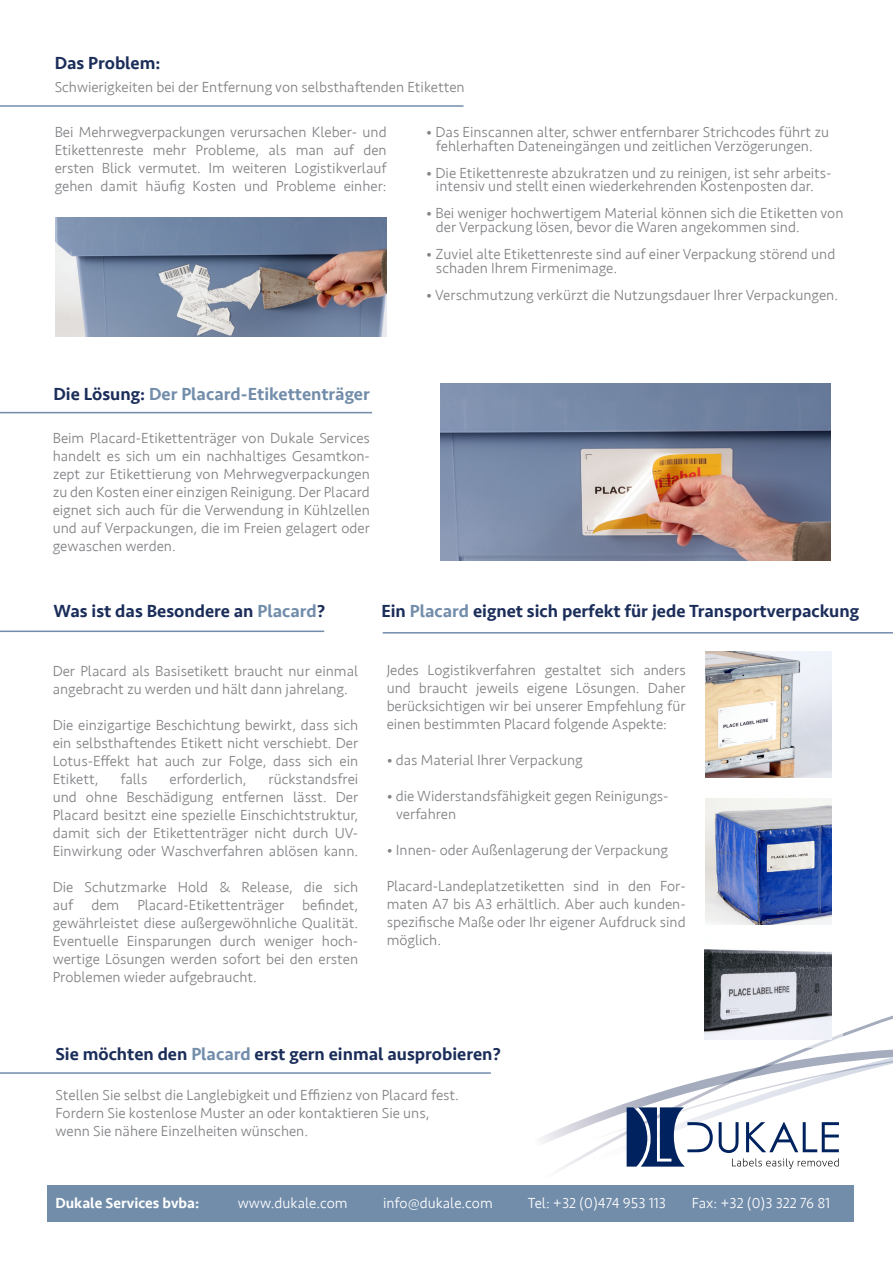
<style>
.page{position:relative;width:893px;height:1263px;background:#fff}
.page>*{position:absolute;margin:0;border:0;box-sizing:border-box;transform-origin:0 0}
.t1{font:500 18px "Seravek";color:#1b2e5a}
.t2{font:500 18px "Seravek";color:#728daa}
.t3{font:300 15px/18px "Seravek";color:#808285;text-align:justify}
.t4{font:300 15px "Seravek";color:#fff}
.t5{font:500 15px "Seravek";color:#fff}
.s1{color:#1b2e5a}
.s2{color:#8a8c8f}
.s3{color:#728daa}
</style>
<div class="page">
<svg style="left:57px;top:1035px;width:836px;height:187px"></svg>
<div style="left:47px;top:1186px;width:806px;height:36px;background:#728daa"></div>
<img style="left:55px;top:218px;width:332px;height:118px">
<img style="left:441px;top:384px;width:390px;height:176px">
<img style="left:706px;top:651px;width:126px;height:126px">
<hr style="left:0;top:105px;width:463px;height:2px;background:#728daa">
<hr style="left:0;top:412px;width:372px;height:1px;background:#728daa">
<hr style="left:0;top:630px;width:324px;height:2px;background:#728daa">
<hr style="left:0;top:1072px;width:491px;height:2px;background:#728daa">
<hr style="left:383px;top:632px;width:510px;height:1px;background:#728daa">
<svg style="left:627px;top:1107px;width:212px;height:62px"></svg>
<div style="left:695px;top:921px;width:148px;height:127px;background:#fff"></div>
<img style="left:705px;top:913px;width:126px;height:126px">
<img style="left:706px;top:798px;width:126px;height:126px">
<p class="t1" style="left:55px;top:52px;width:107px">Das Problem:</p>
<p class="t3" style="left:55px;top:78px;width:411px">Schwierigkeiten bei der Entfernung von selbsthaftenden Etiketten</p>
<p class="t3" style="left:55px;top:124px;width:333px">Bei Mehrwegverpackungen verursachen Kleber- und Etikettenreste mehr Probleme, als man auf den ersten Blick vermutet. Im weiteren Logistikverlauf gehen damit häufig Kosten und Probleme einher:</p>
<p class="t2" style="left:53px;top:383px;width:318px"><span class="s1">Die Lösung:</span> Der Placard-Etikettenträger</p>
<p class="t3" style="left:53px;top:429px;width:319px">Beim Placard-Etikettenträger von Dukale Services handelt es sich um ein nachhaltiges Gesamtkon&shy;zept zur Etikettierung von Mehrwegverpackungen zu den Kosten einer einzigen Reinigung. Der Placard eignet sich auch für die Verwendung in Kühlzellen und auf Verpackungen, die im Freien gelagert oder gewaschen werden.</p>
<p class="t3" style="left:426px;top:126px;width:404px;line-height:13.5px;text-align:center">• Das Einscannen alter, schwer entfernbarer Strichcodes führt zu fehlerhaften Dateneingängen und zeitlichen Verzögerungen.</p>
<p class="t3" style="left:426px;top:166px;width:407px;line-height:13.5px;text-align:center">• Die Etikettenreste abzukratzen und zu reinigen, ist sehr arbeits&shy;intensiv und stellt einen wiederkehrenden Kostenposten dar.</p>
<p class="t3" style="left:436px;top:207px;width:409px;line-height:13.5px;text-indent:-10px">• Bei weniger hochwertigem Material können sich die Etiketten von der Verpackung lösen, bevor die Waren angekommen sind.</p>
<p class="t3" style="left:436px;top:247px;width:401px;line-height:13.5px;text-indent:-10px">• Zuviel alte Etikettenreste sind auf einer Verpackung störend und schaden Ihrem Firmenimage.</p>
<p class="t3" style="left:426px;top:286px;width:413px">• Verschmutzung verkürzt die Nutzungsdauer Ihrer Verpackungen<span class="s2">.</span></p>
<p class="t1" style="left:53px;top:600px;width:273px">Was ist das Besondere an <span class="s3">Placard</span>?</p>
<p class="t1" style="left:381px;top:600px;width:479px">Ein <span class="s3">Placard</span> eignet sich perfekt für jede Transportverpackung</p>
<p class="t3" style="left:53px;top:662px;width:307px">Der Placard als Basisetikett braucht nur einmal angebracht zu werden und hält dann jahrelang.</p>
<p class="t3" style="left:53px;top:716px;width:307px">Die einzigartige Beschichtung bewirkt, dass sich ein selbsthaftendes Etikett nicht verschiebt. Der Lotus-Effekt hat auch zur Folge, dass sich ein Etikett,</p>
<p class="t3" style="left:53px;top:770px;width:307px;text-indent:216px">rückstandsfrei und ohne Beschädigung entfernen lässt. Der Placard besitzt eine spezielle Einschichtstruktur, damit sich der Etikettenträger nicht durch UV-Einwirkung oder Waschverfahren ablösen kann.</p>
<p class="t3" style="left:53px;top:878px;width:307px">Die Schutzmarke Hold &amp; Release, die sich auf dem Placard-Etikettenträger befindet, gewährleistet diese außergewöhnliche Qualität.<br>Eventuelle Einsparungen durch weniger hoch&shy;wertige Lösungen werden sofort bei den ersten Problemen wieder aufgebraucht.</p>
<p class="t3" style="left:120px;top:770px;width:28px">falls</p>
<p class="t3" style="left:169px;top:770px;width:78px">erforderlich,</p>
<p class="t3" style="left:387px;top:661px;width:300px">Jedes Logistikverfahren gestaltet sich anders und braucht jeweils eigene Lösungen. Daher berücksichtigen wir bei unserer Empfehlung für einen bestimmten Placard folgende Aspekte:</p>
<p class="t3" style="left:387px;top:751px;width:197px">• das Material Ihrer Verpackung</p>
<p class="t3" style="left:396px;top:787px;width:274px;text-indent:-9px">• die Widerstandsfähigkeit gegen Reinigungs&shy;verfahren</p>
<p class="t3" style="left:387px;top:841px;width:283px">• Innen- oder Außenlagerung der Verpackung</p>
<p class="t3" style="left:387px;top:877px;width:300px">Placard-Landeplatzetiketten sind in den For&shy;maten A7 bis A3 erhältlich. Aber auch kunden&shy;spezifische Maße oder Ihr eigener Aufdruck sind möglich.</p>
<p class="t1" style="left:55px;top:1042px;width:447px">Sie möchten den <span class="s3">Placard</span> erst gern einmal ausprobieren?</p>
<p class="t3" style="left:55px;top:1086px;width:405px;text-align:left">Stellen Sie selbst die Langlebigkeit und Effizienz von Placard fest.<br>Fordern Sie kostenlose Muster an oder kontaktieren Sie uns, wenn Sie nähere Einzelheiten wünschen.</p>
<p class="t5" style="left:55px;top:1194px;width:145px">Dukale Services bvba:</p>
<p class="t4" style="left:238px;top:1194px;width:111px">www.dukale.com</p>
<p class="t4" style="left:383px;top:1194px;width:111px">info@dukale.com</p>
<p class="t4" style="left:528px;top:1194px;width:139px">Tel: +32 (0)474 953 113</p>
<p class="t4" style="left:692px;top:1194px;width:140px">Fax: +32 (0)3 322 76 81</p>
</div>
